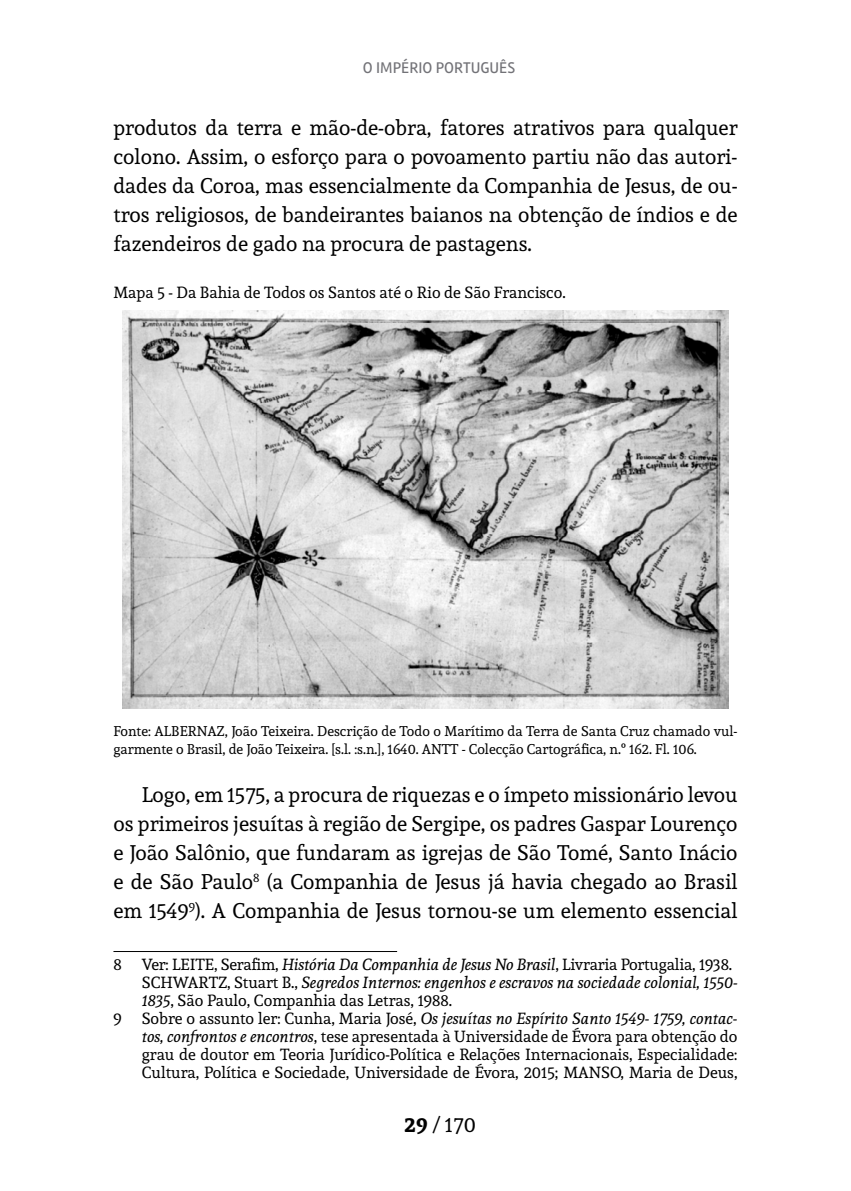
<style>
.page{position:relative;width:851px;height:1191px;background:#fff}
.page>*{position:absolute;margin:0;border:0;box-sizing:border-box;transform-origin:0 0}
.t1{font:21px/29px "Andada";color:#000;text-align:justify}
.t2{font:16px "Andada";color:#000}
.t3{font:italic 16px "Andada";color:#000}
.t4{font:16px "Rambla";color:#727277}
.t5{font:14px/18px "Andada";color:#000}
.s1{font-style:italic}
.s2{font-style:normal}
.s3{font-weight:700}
</style>
<div class="page">
<hr style="left:113px;top:951px;width:284px;height:1px;background:#000">
<img style="left:123px;top:310px;width:605px;height:399px">
<p class="t4" style="left:363px;top:59px;width:154px">O IMPÉRIO PORTUGUÊS</p>
<p class="t1" style="left:113px;top:113px;width:625px">produtos da terra e mão-de-obra, fatores atrativos para qualquer colono. Assim, o esforço para o povoamento partiu não das autori&shy;dades da Coroa, mas essencialmente da Companhia de Jesus, de ou&shy;tros religiosos, de bandeirantes baianos na obtenção de índios e de fazendeiros de gado na procura de pastagens.</p>
<p class="t2" style="left:113px;top:282px;width:454px">Mapa 5 - Da Bahia de Todos os Santos até o Rio de São Francisco.</p>
<p class="t5" style="left:113px;top:722px;width:625px">Fonte: ALBERNAZ, João Teixeira. Descrição de Todo o Marítimo da Terra de Santa Cruz chamado vul&shy;garmente o Brasil, de João Teixeira. [s.l. :s.n.], 1640. ANTT - Colecção Cartográfica, n.º 162. Fl. 106.</p>
<p class="t1" style="left:113px;top:779px;width:625px;text-indent:28px">Logo, em 1575, a procura de riquezas e o ímpeto missionário levou os primeiros jesuítas à região de Sergipe, os padres Gaspar Lourenço e João Salônio, que fundaram as igrejas de São Tomé, Santo Inácio e de São Paulo<sup>8</sup> (a Companhia de Jesus já havia chegado ao Brasil em 1549<sup>9</sup>). A Companhia de Jesus tornou-se um elemento essencial</p>
<p class="t2" style="left:113px;top:953px;width:10px">8</p>
<p class="t2" style="left:142px;top:953px;width:591px">Ver: LEITE, Serafim, <span class="s1">História Da Companhia de Jesus No Brasil</span>, Livraria Portugalia, 1938.</p>
<p class="t3" style="left:142px;top:971px;width:597px"><span class="s2">SCHWARTZ, Stuart B.,</span> Segredos Internos: engenhos e escravos na sociedade colonial, 1550-</p>
<p class="t2" style="left:142px;top:989px;width:312px"><span class="s1">1835</span>, São Paulo, Companhia das Letras, 1988.</p>
<p class="t3" style="left:113px;top:1007px;width:625px"><span class="s2">9 Sobre o assunto ler: Cunha, Maria José,</span> Os jesuítas no Espírito Santo 1549‑ 1759, contac-</p>
<p class="t2" style="left:142px;top:1025px;width:597px"><span class="s1">tos, confrontos e encontros</span>, tese apresentada à Universidade de Évora para obtenção do</p>
<p class="t2" style="left:142px;top:1043px;width:597px">grau de doutor em Teoria Jurídico‑Política e Relações Internacionais, Especialidade:</p>
<p class="t2" style="left:142px;top:1061px;width:597px">Cultura, Política e Sociedade, Universidade de Évora, 2015; MANSO, Maria de Deus,</p>
<p class="t1" style="left:404px;top:1110px;width:73px"><span class="s3">29</span> / 170</p>
</div>
